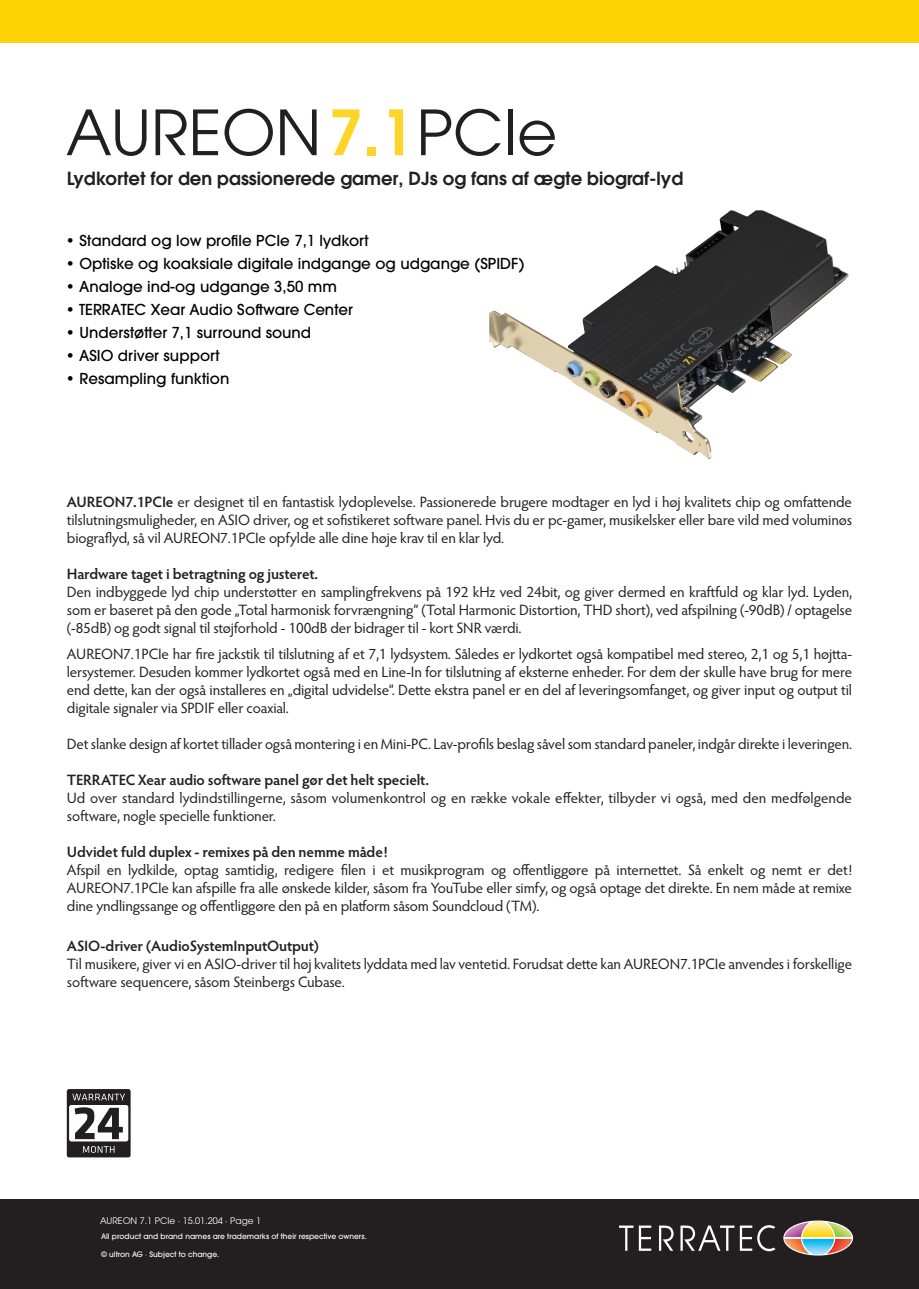
<style>
.page{position:relative;width:919px;height:1289px;background:#fff}
.page>*{position:absolute;margin:0;border:0;box-sizing:border-box;transform-origin:0 0}
.t1{font:61.8px "ITC Avant Garde Pro";color:#231f20}
.t2{font:600 18px "ITC Avant Garde Pro";color:#231f20}
.Texte_Aufzählung{font:15px/18px "Hypatia Sans Pro";letter-spacing:-.01em;color:#231f20;text-align:justify}
.Texte_Aufzählung-2{font:500 15px "ITC Avant Garde Pro";color:#000}
.Texte_Aufzählung-3{font:600 15px "Hypatia Sans Pro";letter-spacing:-.01em;color:#231f20}
.t3{font:9px "ITC Avant Garde Pro";color:#fff}
.t4{font:500 7.5px "ITC Avant Garde Pro";color:#fff}
.s1{font-weight:600;color:#fed426}
.s2{font-weight:600}
</style>
<div class="page">
<div style="left:0;top:1199px;width:918px;height:89px;background:#231f20"></div>
<div style="left:0;top:0;width:918px;height:43px;background:#fed304"></div>
<svg style="left:619px;top:1225px;width:32px;height:25px"></svg>
<svg style="left:659px;top:1225px;width:14px;height:25px"></svg>
<svg style="left:680px;top:1225px;width:95px;height:26px"></svg>
<svg style="left:783px;top:1220px;width:70px;height:35px"></svg>
<img style="left:489px;top:210px;width:303px;height:249px">
<div style="left:67px;top:1089px;width:64px;height:68px;background:#231f20;border-radius:2px"></div>
<div style="left:69px;top:1104px;width:59px;height:37px;background:#fff;border-radius:2px"></div>
<svg style="left:75px;top:1107px;width:48px;height:32px"></svg>
<svg style="left:72px;top:1093px;width:53px;height:7px"></svg>
<svg style="left:83px;top:1146px;width:31px;height:6px"></svg>
<p class="t1" style="left:66px;top:94px;width:493px">AUREON<span class="s1">7.1</span>PCIe</p>
<p class="t2" style="left:67px;top:166px;width:618px">Lydkortet for den passionerede gamer, DJs og fans af ægte biograf-lyd</p>
<p class="Texte_Aufzählung-2" style="left:66px;top:230px;width:304px">• Standard og low profile PCIe 7,1 lydkort</p>
<p class="Texte_Aufzählung-2" style="left:66px;top:253px;width:460px">• Optiske og koaksiale digitale indgange og udgange (SPIDF)</p>
<p class="Texte_Aufzählung-2" style="left:66px;top:277px;width:272px">• Analoge ind-og udgange 3,50 mm</p>
<p class="Texte_Aufzählung-2" style="left:66px;top:300px;width:288px">• TERRATEC Xear Audio Software Center</p>
<p class="Texte_Aufzählung-2" style="left:66px;top:323px;width:247px">• Understøtter 7,1 surround sound</p>
<p class="Texte_Aufzählung-2" style="left:66px;top:346px;width:155px">• ASIO driver support</p>
<p class="Texte_Aufzählung-2" style="left:66px;top:369px;width:165px">• Resampling funktion</p>
<p class="Texte_Aufzählung" style="left:67px;top:492px;width:786px"><span class="s2">AUREON7.1PCIe</span> er designet til en fantastisk lydoplevelse. Passionerede brugere modtager en lyd i høj kvalitets chip og omfattende tilslutningsmuligheder, en ASIO driver, og et sofistikeret software panel. Hvis du er pc-gamer, musikelsker eller bare vild med voluminøs biograflyd, så vil AUREON7.1PCIe opfylde alle dine høje krav til en klar lyd.</p>
<p class="Texte_Aufzählung-3" style="left:67px;top:563px;width:253px">Hardware taget i betragtning og justeret.</p>
<p class="Texte_Aufzählung" style="left:67px;top:582px;width:786px">Den indbyggede lyd chip understøtter en samplingfrekvens på 192 kHz ved 24bit, og giver dermed en kraftfuld og klar lyd. Lyden, som er baseret på den gode „Total harmonisk forvrængning“ (Total Harmonic Distortion, THD short), ved afspilning (-90dB) / optagelse (-85dB) og godt signal til støjforhold - 100dB der bidrager til - kort SNR værdi.</p>
<p class="Texte_Aufzählung" style="left:67px;top:644px;width:786px">AUREON7.1PCIe har fire jackstik til tilslutning af et 7,1 lydsystem. Således er lydkortet også kompatibel med stereo, 2,1 og 5,1 højtta&shy;lersystemer. Desuden kommer lydkortet også med en Line-In for tilslutning af eksterne enheder. For dem der skulle have brug for mere end dette, kan der også installeres en „digital udvidelse“. Dette ekstra panel er en del af leveringsomfanget, og giver input og output til digitale signaler via SPDIF eller coaxial.</p>
<p class="Texte_Aufzählung" style="left:67px;top:734px;width:786px">Det slanke design af kortet tillader også montering i en Mini-PC. Lav-profils beslag såvel som standard paneler, indgår direkte i leveringen.</p>
<p class="Texte_Aufzählung-3" style="left:67px;top:769px;width:363px">TERRATEC Xear audio software panel gør det helt specielt.</p>
<p class="Texte_Aufzählung" style="left:67px;top:788px;width:786px">Ud over standard lydindstillingerne, såsom volumenkontrol og en række vokale effekter, tilbyder vi også, med den medfølgende software, nogle specielle funktioner.</p>
<p class="Texte_Aufzählung-3" style="left:67px;top:841px;width:322px">Udvidet fuld duplex - remixes på den nemme måde!</p>
<p class="Texte_Aufzählung" style="left:67px;top:860px;width:786px">Afspil en lydkilde, optag samtidig, redigere filen i et musikprogram og offentliggøre på internettet. Så enkelt og nemt er det!<br>AUREON7.1PCIe kan afspille fra alle ønskede kilder, såsom fra YouTube eller simfy, og også optage det direkte. En nem måde at remixe dine yndlingssange og offentliggøre den på en platform såsom Soundcloud (TM).</p>
<p class="Texte_Aufzählung-3" style="left:67px;top:935px;width:253px">ASIO-driver (AudioSystemInputOutput)</p>
<p class="Texte_Aufzählung" style="left:67px;top:954px;width:786px">Til musikere, giver vi en ASIO-driver til høj kvalitets lyddata med lav ventetid. Forudsat dette kan AUREON7.1PCIe anvendes i forskellige software sequencere, såsom Steinbergs Cubase.</p>
<p class="t3" style="left:100px;top:1215px;width:162px">AUREON 7.1 PCIe · 15.01.204 · Page 1</p>
<p class="t4" style="left:101px;top:1231px;width:267px">All product and brand names are trademarks of their respective owners.</p>
<p class="t4" style="left:101px;top:1249px;width:120px">© ultron AG · Subject to change.</p>
</div>
